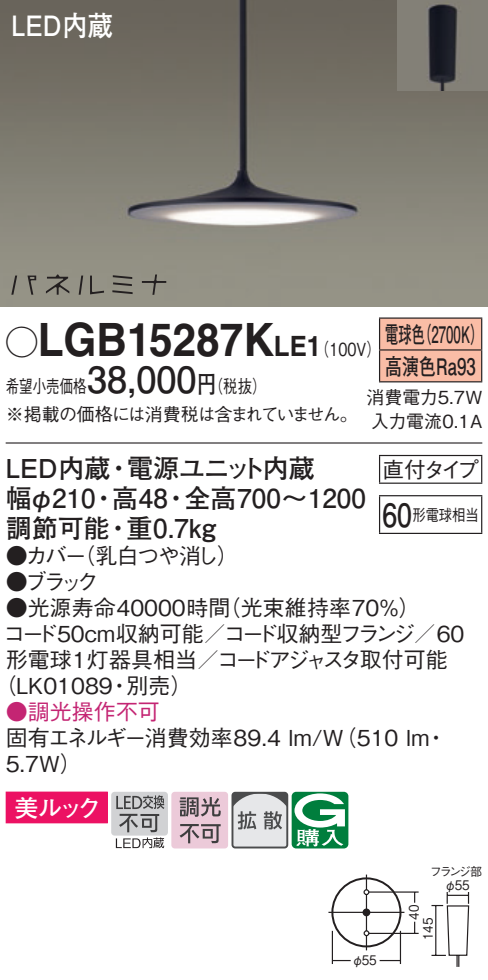
<style>
.page{position:relative;width:488px;height:980px;background:#fff}
.page>*{position:absolute;margin:0;border:0;box-sizing:border-box;transform-origin:0 0}
.t1{font:700 46px "Helvetica LT Std";color:#231f20;scale:.92 1}
.t2{font:700 36px "Futo Go B101 Pro";color:#231f20}
.t3{font:700 32px "Futo Go B101 Pro";color:#231f20;scale:.83 1}
.t4{font:700 28px "Futo Go B101 Pro";color:#fff;scale:.9 1}
.t5{font:700 28px "Helvetica LT Std";color:#231f20;scale:.92 1}
.t6{font:700 26px "Futo Go B101 Pro";color:#231f20}
.t7{font:700 26px "Futo Go B101 Pro";letter-spacing:-.05em;color:#231f20}
.t8{font:700 24px "Futo Go B101 Pro";color:#fff}
.t9{font:700 22.8px/32px "Futo Go B101 Pro";color:#231f20;scale:.58 1}
.t10{font:500 22px/26px "Gothic BBB Pro";color:#231f20}
.t11{font:500 22px "Gothic BBB Pro";letter-spacing:-.02em;color:#231f20}
.t12{font:500 22px "Gothic BBB Pro";color:#c42573}
.t13{font:500 18px/28px "Gothic BBB Pro";letter-spacing:-.04em;color:#231f20;scale:.75 1}
.t14{font:500 18px/24px "Gothic BBB Pro";color:#231f20}
.t15{font:500 18px "Gothic BBB Pro";color:#231f20;scale:.8 1}
.t16{font:500 16px "Gothic BBB Pro";color:#231f20;scale:.83 1}
.t17{font:500 13.2px "Gothic BBB Pro";color:#231f20;scale:.9 1}
.t18{font:500 12px "Gothic BBB Pro";letter-spacing:-.185em;color:#231f20}
.s1{font-family:"Ford Classification 1";font-weight:400;font-size:32px}
.s2{font-family:"Futo Go B101 Pro";font-weight:700;font-size:24px}
.s3{font-size:46px}
.s4{font-family:"Helvetica LT Std";font-weight:700;font-size:28px}
</style>
<div class="page">
<img style="left:0;top:0;width:488px;height:306px">
<img style="left:397px;top:0;width:91px;height:91px">
<svg style="left:79px;top:276px;width:4px;height:19px"></svg>
<svg style="left:142px;top:274px;width:24px;height:21px"></svg>
<svg style="left:90px;top:276px;width:14px;height:18px"></svg>
<svg style="left:11px;top:276px;width:6px;height:19px"></svg>
<svg style="left:27px;top:276px;width:9px;height:19px"></svg>
<svg style="left:112px;top:275px;width:20px;height:19px"></svg>
<svg style="left:46px;top:274px;width:23px;height:21px"></svg>
<div style="left:380px;top:319px;width:101px;height:62px;background:#fabda6"></div>
<hr style="left:379px;top:317px;width:103px;height:2px;background:#231f20">
<hr style="left:379px;top:319px;width:1px;height:30px;background:#231f20">
<hr style="left:481px;top:319px;width:1px;height:30px;background:#231f20">
<hr style="left:379px;top:349px;width:103px;height:2px;background:#231f20">
<hr style="left:379px;top:351px;width:1px;height:30px;background:#231f20">
<hr style="left:481px;top:351px;width:1px;height:30px;background:#231f20">
<hr style="left:379px;top:381px;width:103px;height:2px;background:#231f20">
<hr style="left:6px;top:442px;width:476px;height:2px;background:#231f20">
<svg style="left:379px;top:456px;width:1px;height:26px"></svg>
<hr style="left:379px;top:455px;width:103px;height:1px;background:#231f20">
<svg style="left:481px;top:456px;width:1px;height:26px"></svg>
<hr style="left:379px;top:482px;width:103px;height:2px;background:#231f20">
<hr style="left:379px;top:496px;width:1px;height:37px;background:#231f20">
<hr style="left:379px;top:495px;width:103px;height:1px;background:#231f20">
<hr style="left:481px;top:496px;width:1px;height:37px;background:#231f20">
<hr style="left:379px;top:533px;width:103px;height:1px;background:#231f20">
<div style="left:331px;top:877px;width:70px;height:70px;border:2px solid #231f20;border-radius:50%"></div>
<hr style="left:328px;top:912px;width:76px;height:1px;background:#231f20">
<hr style="left:365px;top:894px;width:2px;height:37px;background:#231f20">
<svg style="left:363px;top:875px;width:6px;height:20px"></svg>
<svg style="left:363px;top:930px;width:6px;height:20px"></svg>
<div style="left:362px;top:908px;width:8px;height:8px;background:#231f20;border-radius:50%"></div>
<hr style="left:368px;top:891px;width:50px;height:2px;background:#231f20">
<hr style="left:368px;top:933px;width:50px;height:1px;background:#231f20">
<hr style="left:399px;top:931px;width:2px;height:33px;background:#231f20">
<hr style="left:331px;top:931px;width:2px;height:33px;background:#231f20">
<svg style="left:333px;top:960px;width:17px;height:1px"></svg>
<svg style="left:379px;top:960px;width:20px;height:1px"></svg>
<svg style="left:431px;top:892px;width:38px;height:75px"></svg>
<div style="left:6px;top:792px;width:102px;height:31px;background:#ec1163"></div>
<div style="left:111px;top:792px;width:57px;height:44px;background:#d1d2d4;border-radius:3px"></div>
<svg style="left:116px;top:795px;width:48px;height:53px"></svg>
<svg style="left:171px;top:792px;width:177px;height:56px;background:#a5b5ad"></svg>
<p class="t4" style="left:11px;top:3px;width:114px">LED内蔵</p>
<h1 class="t1" style="left:6px;top:311px;width:260px"><span class="s1">A</span>LGB15287</h1>
<p class="t15" style="left:197px;top:372px;width:88px">（<span class="s2">円</span>税抜(</p>
<p class="t5" style="left:243px;top:329px;width:70px"><span class="s3">K</span>LE</p>
<p class="t9" style="left:418px;top:315px;width:115px">（2700 (K</p>
<p class="t9" style="left:385px;top:315px;width:158px">電球色<br>高演色Ra93</p>
<p class="t14" style="left:366px;top:383px;width:117px">消費電力5.7W入力電流0.1A</p>
<p class="t15" style="left:307px;top:334px;width:94px">（<span class="s4">1</span> 100 (V</p>
<h2 class="t2" style="left:87px;top:351px;width:111px">38,000</h2>
<p class="t13" style="left:6px;top:370px;width:471px">希望小売価格<br>※掲載の価格には消費税は含まれていません。</p>
<p class="t6" style="left:6px;top:447px;width:106px">LED内蔵</p>
<p class="t7" style="left:127px;top:447px;width:189px">電源ユニット内蔵</p>
<p class="t6" style="left:106px;top:447px;width:27px">・</p>
<p class="t6" style="left:184px;top:477px;width:183px">全高700~1200</p>
<p class="t6" style="left:6px;top:477px;width:91px">幅φ210</p>
<p class="t6" style="left:112px;top:477px;width:57px">高48</p>
<p class="t6" style="left:91px;top:477px;width:27px">・</p>
<p class="t6" style="left:163px;top:477px;width:27px">・</p>
<p class="t6" style="left:126px;top:507px;width:91px">重0.7kg</p>
<p class="t6" style="left:6px;top:507px;width:105px">調節可能</p>
<p class="t10" style="left:73px;top:540px;width:166px">（乳白つや消し(</p>
<p class="t6" style="left:105px;top:507px;width:27px">・</p>
<p class="t10" style="left:6px;top:540px;width:83px">●カバー</p>
<p class="t10" style="left:6px;top:566px;width:94px">●ブラック</p>
<p class="t10" style="left:382px;top:454px;width:98px">直付タイプ</p>
<p class="t16" style="left:412px;top:502px;width:81px">形電球相当</p>
<h3 class="t3" style="left:382px;top:489px;width:37px">60</h3>
<p class="t10" style="left:219px;top:592px;width:203px">（光束維持率70％(</p>
<p class="t10" style="left:6px;top:592px;width:226px">●光源寿命40000時間</p>
<p class="t11" style="left:3px;top:616px;width:462px">コード50cm収納可能／コード収納型フランジ／60</p>
<p class="t10" style="left:6px;top:644px;width:443px">形電球1灯器具相当／コードアジャスタ取付可能</p>
<p class="t10" style="left:126px;top:670px;width:67px">別売(</p>
<p class="t10" style="left:-6px;top:670px;width:120px">（LK01089</p>
<p class="t12" style="left:6px;top:694px;width:155px">●調光操作不可</p>
<p class="t10" style="left:108px;top:670px;width:24px">・</p>
<p class="t10" style="left:6px;top:722px;width:425px">固有エネルギー消費効率89.4 lm （W/ 510 lm<br>5.7W(</p>
<p class="t10" style="left:425px;top:722px;width:23px">・</p>
<p class="t8" style="left:14px;top:788px;width:88px">美ルック</p>
<p class="t17" style="left:361px;top:949px;width:18px">55</p>
<p class="t17" style="left:352px;top:949px;width:15px">φ</p>
<p class="t18" style="left:430px;top:862px;width:54px">フランジ部</p>
<p class="t17" style="left:403px;top:920px;width:18px;rotate:-90deg">40</p>
<p class="t17" style="left:417px;top:940px;width:26px;rotate:-90deg">145</p>
<p class="t17" style="left:444px;top:875px;width:29px">φ55</p>
</div>
